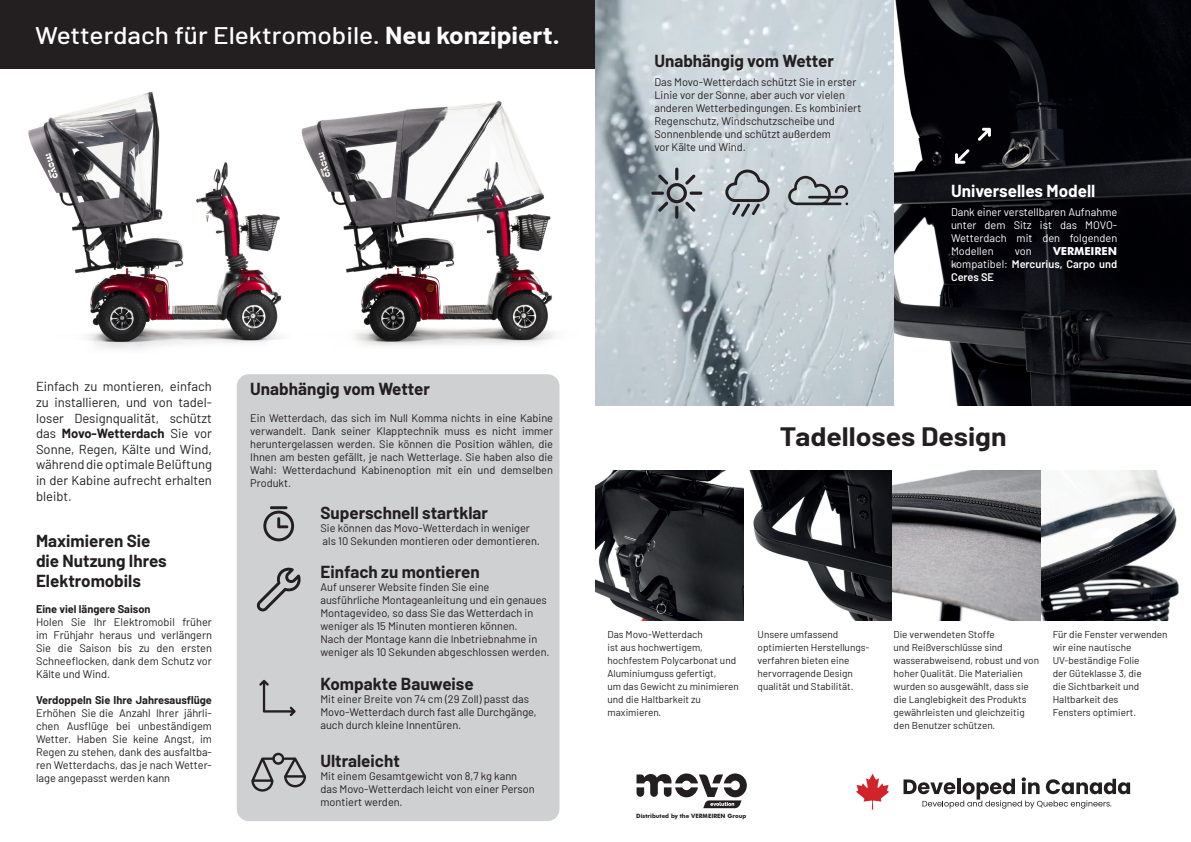
<style>
.page{position:relative;width:1191px;height:842px;background:#fff}
.page>*{position:absolute;margin:0;border:0;box-sizing:border-box;transform-origin:0 0}
.t1{font:700 26px "Barlow";color:#231f20;scale:1.09 1}
.t2{font:500 24px "Barlow";color:#fff;scale:1.09 1}
.t3{font:700 17px/20px "Barlow";color:#231f20}
.t4{font:700 17px "Barlow";color:#fff}
.t5{font:13px/15.6px "Barlow";color:#231f20;text-align:justify}
.t6{font:11px/13px "Barlow";color:#231f20}
.t7{font:11px/13px "Barlow";color:#fff;text-align:justify}
.t8{font:600 11px/13px "Barlow";color:#fff;text-align:justify}
.t9{font:700 11px "Barlow";color:#231f20}
.t10{font:10px/13px "Barlow";color:#231f20}
.t11{font:700 5.9px "Futura BT";color:#231f20}
.s1{font-weight:700}
.s2{font-family:"Futura BT";font-weight:700}
.s3{font-weight:400}
</style>
<div class="page">
<img style="left:0;top:68px;width:291px;height:281px">
<img style="left:291px;top:68px;width:292px;height:278px">
<div style="left:237px;top:374px;width:322px;height:447px;background:#cfd0d2;border-radius:12px"></div>
<hr style="left:270px;top:506px;width:17px;height:3px;background:#231f20">
<svg style="left:263px;top:511px;width:31px;height:30px"></svg>
<svg style="left:256px;top:567px;width:45px;height:45px"></svg>
<svg style="left:259px;top:680px;width:37px;height:36px"></svg>
<svg style="left:251px;top:753px;width:55px;height:39px"></svg>
<div style="left:0;top:0;width:595px;height:68px;background:#231f20"></div>
<img style="left:893px;top:0;width:298px;height:405px">
<img style="left:595px;top:0;width:298px;height:405px">
<img style="left:595px;top:470px;width:584px;height:150px">
<svg style="left:651px;top:168px;width:51px;height:51px"></svg>
<svg style="left:725px;top:170px;width:44px;height:47px"></svg>
<svg style="left:788px;top:176px;width:60px;height:29px"></svg>
<svg style="left:955px;top:149px;width:14px;height:15px"></svg>
<svg style="left:977px;top:128px;width:14px;height:13px"></svg>
<svg style="left:903px;top:777px;width:227px;height:32px"></svg>
<svg style="left:856px;top:774px;width:33px;height:35px"></svg>
<svg style="left:636px;top:773px;width:111px;height:35px"></svg>
<p class="t2" style="left:35px;top:18px;width:483px">Wetterdach für Elektromobile. <span class="s1">Neu konzipiert.</span></p>
<p class="t5" style="left:36px;top:378px;width:177px">Einfach zu montieren, einfach zu installieren, und von tadel&shy;loser Designqualität, schützt das <span class="s1">Movo-Wetterdach</span> Sie vor Sonne, Regen, Kälte und Wind, während die optimale Belüftung in der Kabine aufrecht erhalten bleibt.</p>
<p class="t3" style="left:36px;top:530px;width:132px">Maximieren Sie die Nutzung Ihres<br>Elektromobils</p>
<p class="t9" style="left:36px;top:601px;width:116px">Eine viel längere Saison</p>
<p class="t6" style="left:36px;top:615px;width:177px;text-align:justify">Holen Sie Ihr Elektromobil früher im Frühjahr heraus und verlängern Sie die Saison bis zu den ersten Schneeflocken, dank dem Schutz vor Kälte und Wind.</p>
<p class="t6" style="left:36px;top:693px;width:177px;text-align:justify"><span class="s1">Verdoppeln Sie Ihre Jahresausflüge </span>Erhöhen Sie die Anzahl Ihrer jährli&shy;chen Ausflüge bei unbeständigem Wetter. Haben Sie keine Angst, im Regen zu stehen, dank des ausfaltba&shy;ren Wetterdachs, das je nach Wetter&shy;lage angepasst werden kann</p>
<p class="t3" style="left:250px;top:378px;width:181px">Unabhängig vom Wetter</p>
<p class="t6" style="left:250px;top:410px;width:304px;text-align:justify">Ein Wetterdach, das sich im Null Komma nichts in eine Kabine verwandelt. Dank seiner Klapptechnik muss es nicht immer heruntergelassen werden. Sie können die Position wählen, die Ihnen am besten gefällt, je nach Wetterlage. Sie haben also die Wahl: Wetterdachund Kabinenoption mit ein und demselben Produkt.</p>
<p class="t3" style="left:320px;top:502px;width:169px">Superschnell startklar</p>
<p class="t6" style="left:320px;top:521px;width:211px">Sie können das Movo-Wetterdach in weniger</p>
<p class="t6" style="left:323px;top:534px;width:219px">als 10 Sekunden montieren oder demontieren.</p>
<p class="t3" style="left:320px;top:561px;width:161px">Einfach zu montieren</p>
<p class="t6" style="left:320px;top:580px;width:228px">Auf unserer Website finden Sie eine ausführliche Montageanleitung und ein genaues Montagevideo, so dass Sie das Wetterdach in weniger als 15 Minuten montieren können.</p>
<p class="t6" style="left:320px;top:632px;width:231px">Nach der Montage kann die Inbetriebnahme in weniger als 10 Sekunden abgeschlossen werden.</p>
<p class="t3" style="left:320px;top:673px;width:155px">Kompakte Bauweise</p>
<p class="t6" style="left:320px;top:692px;width:218px">Mit einer Breite von 74 cm (29 Zoll) passt das<br>Movo-Wetterdach durch fast alle Durchgänge, auch durch kleine Innentüren.</p>
<p class="t3" style="left:320px;top:750px;width:81px">Ultraleicht</p>
<p class="t6" style="left:320px;top:769px;width:216px">Mit einem Gesamtgewicht von 8,7 kg kann das Movo-Wetterdach leicht von einer Person montiert werden.</p>
<p class="t3" style="left:654px;top:49px;width:181px">Unabhängig vom Wetter</p>
<p class="t6" style="left:654px;top:75px;width:208px">Das Movo-Wetterdach schützt Sie in erster Linie vor der Sonne, aber auch vor vielen anderen Wetterbedingungen. Es kombiniert Regenschutz, Windschutzscheibe und Sonnenblende und schützt außerdem</p>
<p class="t6" style="left:654px;top:140px;width:93px">vor Kälte und Wind.</p>
<p class="t4" style="left:951px;top:178px;width:146px">Universelles Modell</p>
<p class="t7" style="left:951px;top:205px;width:168px">Dank einer verstellbaren Aufnahme unter dem Sitz ist das MOVO-Wetterdach mit den folgenden Modellen</p>
<p class="t8" style="left:951px;top:244px;width:168px;text-indent:102px"><span class="s2">VERMEIREN </span><span class="s3">kompatibel:</span> Mercurius, Carpo und Ceres SE</p>
<p class="t7" style="left:1014px;top:244px;width:18px">von</p>
<p class="t1" style="left:780px;top:417px;width:209px">Tadelloses Design</p>
<p class="t10" style="left:607px;top:627px;width:130px">Das Movo-Wetterdach<br>ist aus hochwertigem, hochfestem Polycarbonat und<br>Aluminiumguss gefertigt,</p>
<p class="t10" style="left:607px;top:679px;width:133px">um das Gewicht zu minimieren und die Haltbarkeit zu maximieren.</p>
<p class="t10" style="left:757px;top:627px;width:113px">Unsere umfassend optimierten Herstellungs&shy;verfahren bieten eine hervorragende Design qualität und Stabilität.</p>
<p class="t10" style="left:893px;top:627px;width:147px">Die verwendeten Stoffe<br>und Reißverschlüsse sind wasserabweisend, robust und von hoher Qualität. Die Materialien wurden so ausgewählt, dass sie die Langlebigkeit des Produkts gewährleisten und gleichzeitig den Benutzer schützen.</p>
<p class="t10" style="left:1052px;top:627px;width:116px">Für die Fenster verwenden wir eine nautische</p>
<p class="t10" style="left:1052px;top:653px;width:88px">UV-beständige Folie</p>
<p class="t10" style="left:1052px;top:666px;width:91px">der Güteklasse 3, die</p>
<p class="t10" style="left:1052px;top:679px;width:88px">die Sichtbarkeit und</p>
<p class="t10" style="left:1052px;top:692px;width:67px">Haltbarkeit des</p>
<p class="t10" style="left:1052px;top:705px;width:85px">Fensters optimiert.</p>
<p class="t11" style="left:636px;top:812px;width:112px">Distributed by the VERMEIREN Group</p>
</div>
